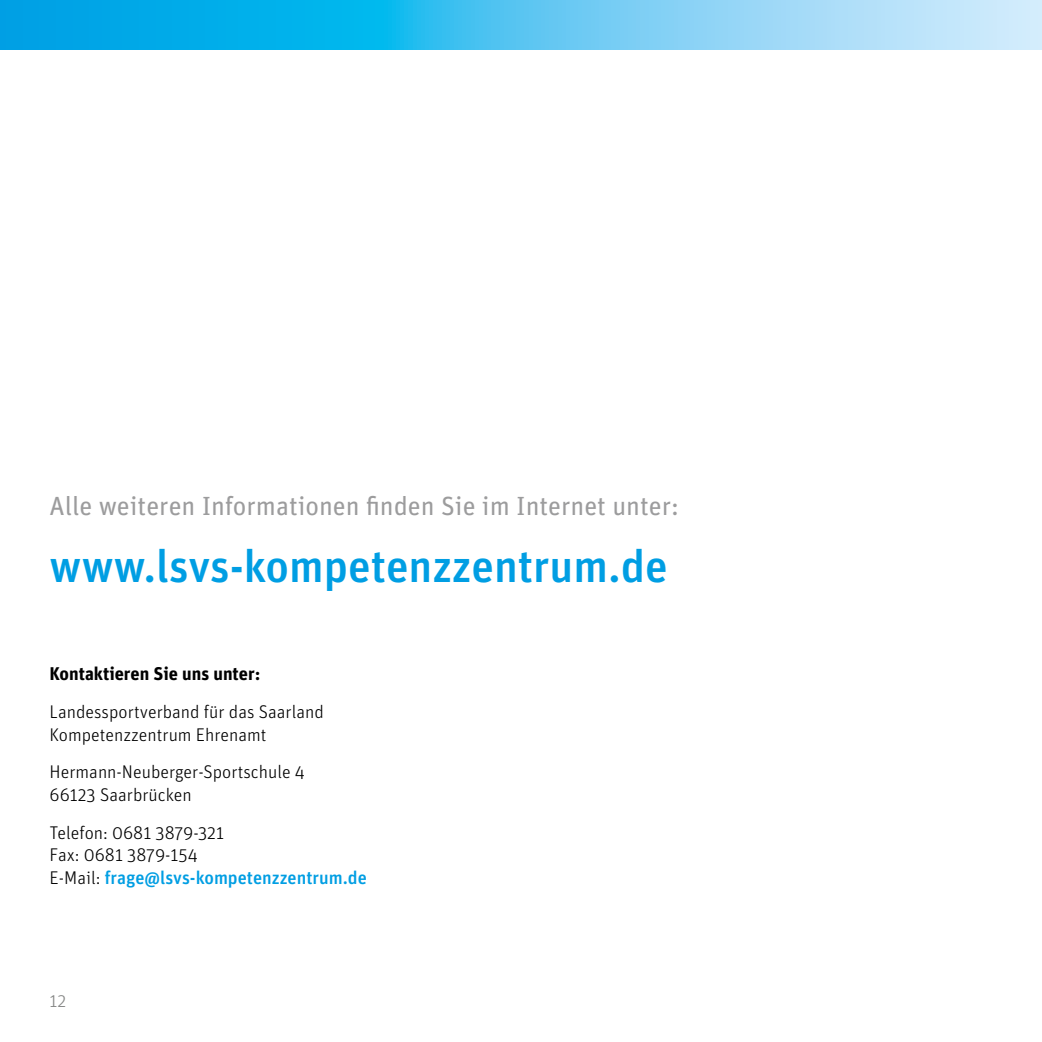
<style>
.page{position:relative;width:1042px;height:1042px;background:#fff}
.page>*{position:absolute;margin:0;border:0;box-sizing:border-box;transform-origin:0 0}
.t1{font:500 45.5px "Unit OT";color:#009ee3}
.t2{font:26.25px "Unit OT";color:#9c9c9d}
.t3{font:300 18.38px/22.8px "Unit OT";color:#000}
.t4{font:700 18.38px "Unit OT";color:#000}
.t5{font:300 18.38px "Unit OT";color:#868786}
.s1{font-weight:500;color:#009ee3}
</style>
<div class="page">
<svg style="left:0;top:0;width:1042px;height:50px;background:#55c5f1"></svg>
<h2 class="t2" style="left:50px;top:484px;width:631px">Alle weiteren Informationen finden Sie im Internet unter:</h2>
<h1 class="t1" style="left:50px;top:529px;width:620px">www.lsvs-kompetenzzentrum.de</h1>
<p class="t4" style="left:50px;top:659px;width:212px">Kontaktieren Sie uns unter:</p>
<p class="t3" style="left:50px;top:698px;width:276px">Landessportverband für das Saarland<br>Kompetenzzentrum Ehrenamt</p>
<p class="t3" style="left:50px;top:758px;width:257px">Hermann-Neuberger-Sportschule 4<br>66123 Saarbrücken</p>
<p class="t3" style="left:50px;top:819px;width:319px">Telefon: 0681 3879-321<br>Fax: 0681 3879-154<br>E-Mail: <span class="s1">frage@lsvs-kompetenzzentrum.de</span></p>
<p class="t5" style="left:50px;top:985px;width:18px">12</p>
</div>
